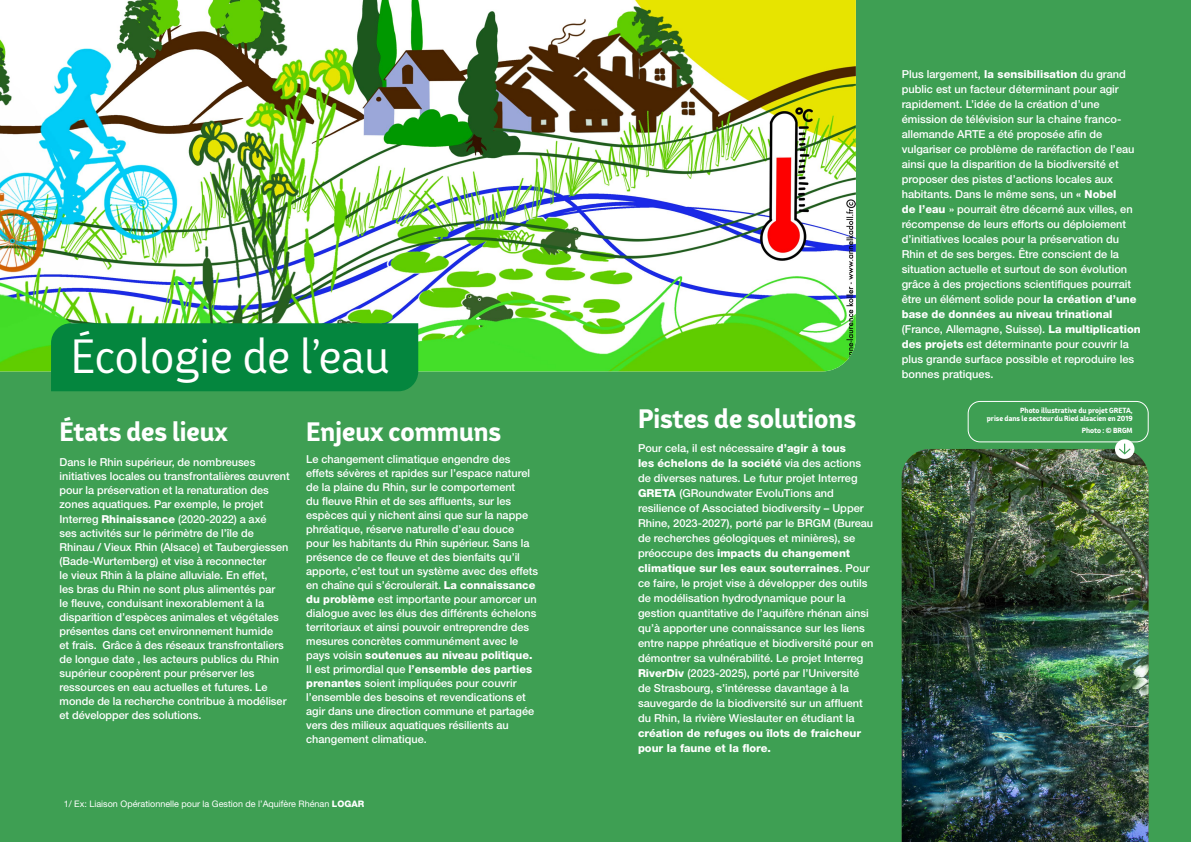
<style>
.page{position:relative;width:1191px;height:842px;background:#3e9f53}
.page>*{position:absolute;margin:0;border:0;box-sizing:border-box;transform-origin:0 0}
.t1{font:45px "Bw Helder W1";color:#fff}
.t2{font:800 25px "Bw Helder W1";color:#fff}
.t3{font:500 11px/15px "Helvetica Neue LT Pro";color:#fff}
.t4{font:800 11px/15px "Helvetica Neue LT Pro";color:#fff}
.t5{font:9px "Helvetica Neue LT Pro";color:#fff}
.t6{font:800 7px/8.4px "Bw Helder W1";color:#fff;text-align:right}
.s1{font-weight:800}
</style>
<div class="page">
<img style="left:901px;top:449px;width:247px;height:393px">
<img style="left:0;top:0;width:856px;height:371px">
<div style="left:968px;top:401px;width:180px;height:41px;border:1px solid #fff;border-radius:12px"></div>
<div style="left:51px;top:323px;width:367px;height:68px;background:#04863e"></div>
<div style="left:1115px;top:439px;width:19px;height:20px;background:#fff;border-radius:50%"></div>
<svg style="left:1119px;top:444px;width:11px;height:11px"></svg>
<h1 class="t1" style="left:71px;top:328px;width:320px">Écologie de l’eau</h1>
<h2 class="t2" style="left:60px;top:416px;width:170px">États des lieux</h2>
<p class="t3" style="left:60px;top:455px;width:232px;line-height:14px">Dans le Rhin supérieur, de nombreuses initiatives locales ou transfrontalières œuvrent pour la préservation et la renaturation des zones aquatiques. Par exemple, le projet</p>
<p class="t3" style="left:60px;top:512px;width:230px;line-height:14px">Interreg <span class="s1">Rhinaissance</span> (2020-2022) a axé<br>ses activités sur le périmètre de l’île de Rhinau / Vieux Rhin (Alsace) et Taubergiessen (Bade-Wurtemberg) et vise à reconnecter<br>le vieux Rhin à la plaine alluviale. En effet,<br>les bras du Rhin ne sont plus alimentés par<br>le fleuve, conduisant inexorablement à la disparition d’espèces animales et végétales présentes dans cet environnement humide<br>et frais. Grâce à des réseaux transfrontaliers de longue date , les acteurs publics du Rhin supérieur coopèrent pour préserver les ressources en eau actuelles et futures. Le monde de la recherche contribue à modéliser et développer des solutions.</p>
<h2 class="t2" style="left:306px;top:416px;width:197px">Enjeux communs</h2>
<p class="t3" style="left:306px;top:452px;width:233px;line-height:14px">Le changement climatique engendre des effets sévères et rapides sur l’espace naturel de la plaine du Rhin, sur le comportement<br>du fleuve Rhin et de ses affluents, sur les espèces qui y nichent ainsi que sur la nappe phréatique, réserve naturelle d’eau douce pour les habitants du Rhin supérieur. Sans la présence de ce fleuve et des bienfaits qu’il apporte, c’est tout un système avec des effets en chaîne qui s’écroulerait. <span class="s1">La connaissance du problème</span> est importante pour amorcer un dialogue avec les élus des différents échelons territoriaux et ainsi pouvoir entreprendre des mesures concrètes communément avec le pays voisin <span class="s1">soutenues au niveau politique.<br></span>Il est primordial que <span class="s1">l’ensemble des parties prenantes</span> soient impliquées pour couvrir l’ensemble des besoins et revendications et agir dans une direction commune et partagée vers des milieux aquatiques résilients au changement climatique.</p>
<p class="t5" style="left:64px;top:798px;width:302px">1/ Ex: Liaison Opérationnelle pour la Gestion de l’Aquifère Rhénan <span class="s1">LOGAR</span></p>
<h2 class="t2" style="left:638px;top:403px;width:219px">Pistes de solutions</h2>
<p class="t3" style="left:638px;top:440px;width:237px">Pour cela, il est nécessaire <span class="s1">d’agir à tous<br>les échelons de la société</span> via des actions de diverses natures. Le futur projet Interreg <span class="s1">GRETA</span> (GRoundwater EvoluTions and resilience of Associated biodiversity – Upper Rhine, 2023-2027), porté par le BRGM (Bureau de recherches géologiques et minières), se préoccupe des <span class="s1">impacts du changement climatique sur les eaux souterraines</span>. Pour ce faire, le projet vise à développer des outils de modélisation hydrodynamique pour la gestion quantitative de l’aquifère rhénan ainsi qu’à apporter une connaissance sur les liens entre nappe phréatique et biodiversité pour en démontrer sa vulnérabilité. Le projet Interreg <span class="s1">RiverDiv</span> (2023-2025), porté par l’Université de Strasbourg, s’intéresse davantage à la sauvegarde de la biodiversité sur un affluent du Rhin, la rivière Wieslauter en étudiant la</p>
<p class="t4" style="left:638px;top:725px;width:224px">création de refuges ou îlots de fraicheur pour la faune et la flore.</p>
<p class="t3" style="left:901px;top:67px;width:240px">Plus largement, <span class="s1">la sensibilisation</span> du grand public est un facteur déterminant pour agir rapidement. L’idée de la création d’une émission de télévision sur la chaine franco&shy;allemande ARTE a été proposée afin de vulgariser ce problème de raréfaction de l’eau ainsi que la disparition de la biodiversité et proposer des pistes d’actions locales aux habitants. Dans le même sens, un <span class="s1">« Nobel<br>de l’eau</span> » pourrait être décerné aux villes, en récompense de leurs efforts ou déploiement d’initiatives locales pour la préservation du Rhin et de ses berges. Être conscient de la situation actuelle et surtout de son évolution grâce à des projections scientifiques pourrait être un élément solide pour <span class="s1">la création d’une base de données au niveau trinational </span>(France, Allemagne, Suisse). <span class="s1">La multiplication des projets</span> est déterminante pour couvrir la plus grande surface possible et reproduire les bonnes pratiques.</p>
<p class="t6" style="left:987px;top:406px;width:147px">Photo illustrative du projet GRETA,<br>prise dans le secteur du Ried alsacien en 2019</p>
<p class="t6" style="left:1081px;top:426px;width:52px">Photo : © BRGM</p>
</div>
